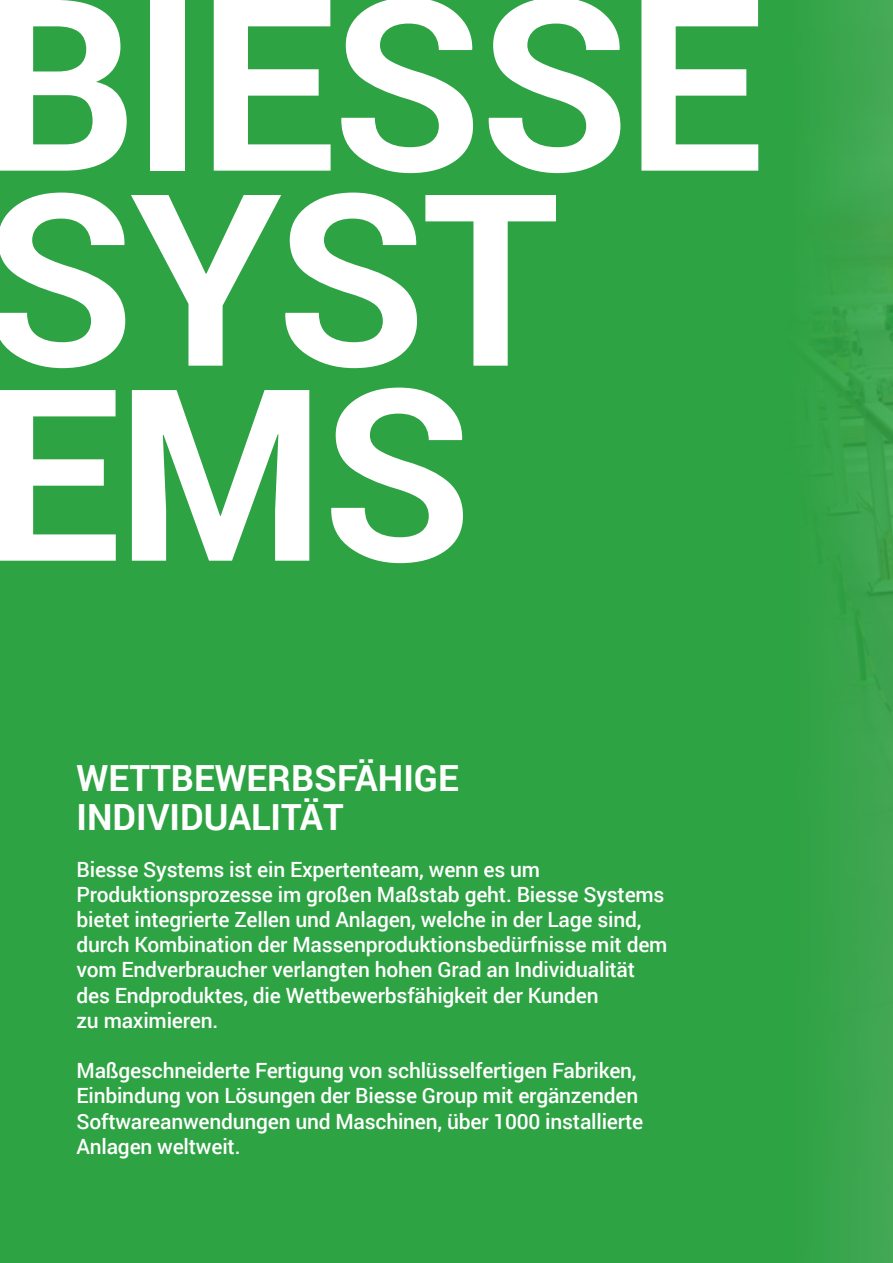
<style>
.page{position:relative;width:893px;height:1263px;background:#2da343}
.page>*{position:absolute;margin:0;border:0;box-sizing:border-box;transform-origin:0 0}
.t1{font:700 240px "Roboto";letter-spacing:-.02em;color:#fff}
.PAG_VERDI_-_STRILLO{font:700 36px/39px "Roboto";color:#fff}
.t2{font:500 21px/25.2px "Roboto";letter-spacing:-.01em;color:#fff}
</style>
<div class="page">
<p class="t1" style="left:-17px;top:-84px;width:782px">BIESSE</p>
<p class="t1" style="left:-17px;top:111px;width:578px">SYST</p>
<p class="t1" style="left:-17px;top:306px;width:491px">EMS</p>
<p class="PAG_VERDI_-_STRILLO" style="left:77px;top:757px;width:384px">WETTBEWERBSFÄHIGE<br>INDIVIDUALITÄT</p>
<p class="t2" style="left:77px;top:856px;width:592px">Biesse Systems ist ein Expertenteam, wenn es um Produktionsprozesse im großen Maßstab geht. Biesse Systems bietet integrierte Zellen und Anlagen, welche in der Lage sind, durch Kombination der Massenproduktionsbedürfnisse mit dem vom Endverbraucher verlangten hohen Grad an Individualität des Endproduktes, die Wettbewerbsfähigkeit der Kunden<br>zu maximieren.</p>
<p class="t2" style="left:77px;top:1057px;width:568px">Maßgeschneiderte Fertigung von schlüsselfertigen Fabriken, Einbindung von Lösungen der Biesse Group mit ergänzenden Softwareanwendungen und Maschinen, über 1000 installierte Anlagen weltweit.</p>
</div>
